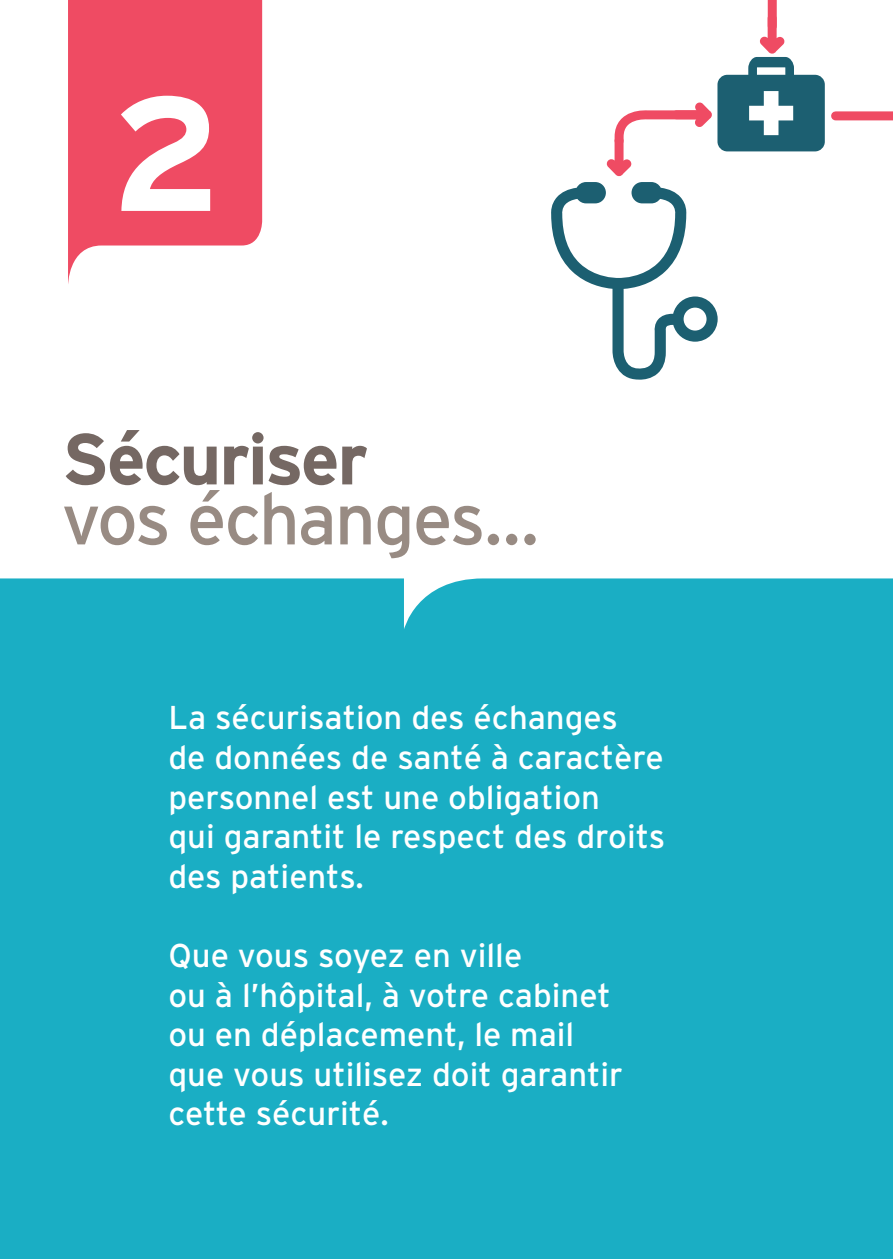
<style>
.page{position:relative;width:893px;height:1259px;background:#fff}
.page>*{position:absolute;margin:0;border:0;box-sizing:border-box;transform-origin:0 0}
.t1{font:72px "Interstate";letter-spacing:-.035em;color:#988b83}
.t2{font:700 72px "Interstate";letter-spacing:-.035em;color:#756863}
.t3{font:33px/39.6px "Interstate";color:#fff}
</style>
<div class="page">
<div style="left:0;top:578px;width:893px;height:681px;background:#1aaec4"></div>
<svg style="left:68px;top:0;width:194px;height:284px;fill:#ef4b63"></svg>
<div style="left:768px;top:0;width:9px;height:26px;background:#ef4b63"></div>
<svg style="left:551px;top:14px;width:342px;height:366px"></svg>
<h1 class="t2" style="left:62px;top:419px;width:308px">Sécuriser</h1>
<h1 class="t1" style="left:62px;top:479px;width:479px">vos échanges…</h1>
<p class="t3" style="left:168px;top:697px;width:498px">La sécurisation des échanges<br>de données de santé à caractère personnel est une obligation<br>qui garantit le respect des droits des patients.</p>
<p class="t3" style="left:168px;top:935px;width:456px">Que vous soyez en ville<br>ou à l’hôpital, à votre cabinet ou en déplacement, le mail que vous utilisez doit garantir cette sécurité.</p>
</div>
